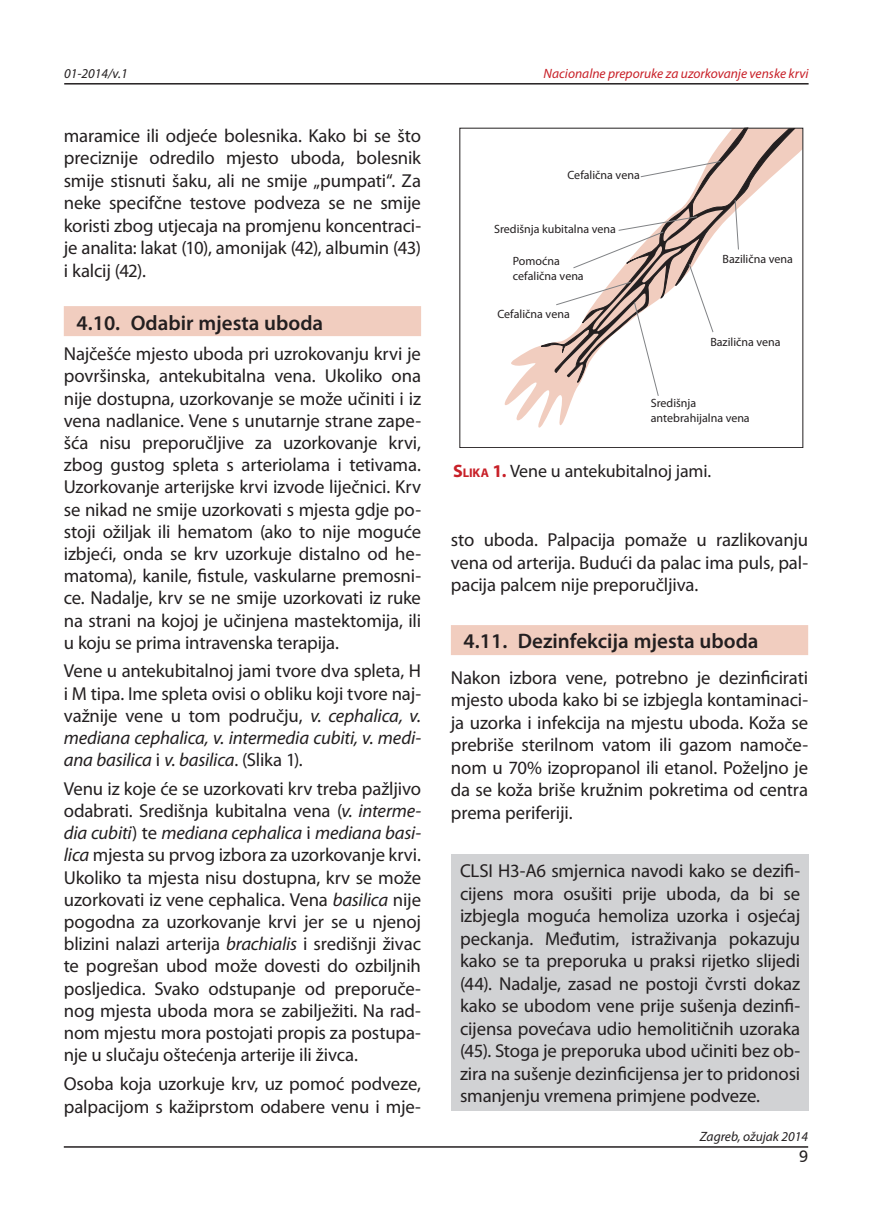
<style>
.page{position:relative;width:872px;height:1212px;background:#fff}
.page>*{position:absolute;margin:0;border:0;box-sizing:border-box;transform-origin:0 0}
.t1{font:600 21px "Myriad Pro";color:#231f20}
.t2{font:18.75px/22.2px "Myriad Pro";letter-spacing:-.01em;color:#231f20;text-align:justify}
.t3{font:18px "Myriad Pro";letter-spacing:-.01em;color:#231f20}
.t4{font:16.5px "Humanist 777 BT Roman B";color:#231f20}
.t5{font:italic 13.5px "Myriad Pro";color:#c82028}
.t6{font:italic 13.5px "Myriad Pro";color:#231f20}
.t7{font:12px/14.4px "Myriad Pro";color:#231f20}
.s1{font-style:italic}
.s2{font-weight:700;color:#c82028}
.s3{font-weight:700;font-size:12.6px;color:#c82028}
</style>
<div class="page">
<hr style="left:64px;top:1146px;width:744px;height:2px;background:#231f20">
<hr style="left:64px;top:83px;width:744px;height:2px;background:#231f20">
<div style="left:64px;top:306px;width:357px;height:30px;background:#f1cdbf"></div>
<div style="left:451px;top:625px;width:357px;height:30px;background:#f1cdbf"></div>
<div style="left:451px;top:855px;width:358px;height:256px;background:#d1d2d4"></div>
<svg style="left:504px;top:130px;width:297px;height:298px"></svg>
<svg style="left:540px;top:130px;width:255px;height:270px"></svg>
<svg style="left:640px;top:161px;width:81px;height:17px"></svg>
<svg style="left:734px;top:199px;width:5px;height:51px"></svg>
<svg style="left:555px;top:208px;width:168px;height:189px"></svg>
<p class="t6" style="left:64px;top:65px;width:65px">01-2014/v.1</p>
<p class="t5" style="left:543px;top:65px;width:266px">Nacionalne preporuke za uzorkovanje venske krvi</p>
<p class="t2" style="left:64px;top:124px;width:359px">maramice ili odjeće bolesnika. Kako bi se što preciznije odredilo mjesto uboda, bolesnik smije stisnuti šaku, ali ne smije „pumpati“. Za neke specifčne testove podveza se ne smije koristi zbog utjecaja na promjenu koncentraci&shy;je analita: lakat (10), amonijak (42), albumin (43) i kalcij (42).</p>
<p class="t1" style="left:77px;top:309px;width:248px">4.10. Odabir mjesta uboda</p>
<p class="t2" style="left:64px;top:342px;width:359px">Najčešće mjesto uboda pri uzrokovanju krvi je površinska, antekubitalna vena. Ukoliko ona nije dostupna, uzorkovanje se može učiniti i iz vena nadlanice. Vene s unutarnje strane zape&shy;šća nisu preporučljive za uzorkovanje krvi, zbog gustog spleta s arteriolama i tetivama.<br>Uzorkovanje arterijske krvi izvode liječnici. Krv se nikad ne smije uzorkovati s mjesta gdje po&shy;stoji ožiljak ili hematom (ako to nije moguće izbjeći, onda se krv uzorkuje distalno od he&shy;matoma), kanile, fistule, vaskularne premosni&shy;ce. Nadalje, krv se ne smije uzorkovati iz ruke na strani na kojoj je učinjena mastektomija, ili u koju se prima intravenska terapija.</p>
<p class="t2" style="left:64px;top:660px;width:359px">Vene u antekubitalnoj jami tvore dva spleta, H i M tipa. Ime spleta ovisi o obliku koji tvore naj&shy;važnije vene u tom području, <span class="s1">v. cephalica, v. mediana cephalica, v. intermedia cubiti, v. medi&shy;ana basilica</span> i <span class="s1">v. basilica</span>. (Slika 1).</p>
<p class="t2" style="left:64px;top:777px;width:359px">Venu iz koje će se uzorkovati krv treba pažljivo odabrati. Središnja kubitalna vena (<span class="s1">v. interme&shy;dia cubiti</span>) te <span class="s1">mediana cephalica</span> i <span class="s1">mediana basi&shy;lica</span> mjesta su prvog izbora za uzorkovanje krvi.<br>Ukoliko ta mjesta nisu dostupna, krv se može uzorkovati iz vene cephalica. Vena <span class="s1">basilica</span> nije pogodna za uzorkovanje krvi jer se u njenoj blizini nalazi arterija <span class="s1">brachialis</span> i središnji živac te pogrešan ubod može dovesti do ozbiljnih posljedica. Svako odstupanje od preporuče&shy;nog mjesta uboda mora se zabilježiti. Na rad&shy;nom mjestu mora postojati propis za postupa&shy;nje u slučaju oštećenja arterije ili živca.</p>
<p class="t2" style="left:64px;top:1072px;width:359px">Osoba koja uzorkuje krv, uz pomoć podveze, palpacijom s kažiprstom odabere venu i mje-</p>
<p class="t7" style="left:567px;top:168px;width:74px">Cefalična vena</p>
<p class="t7" style="left:494px;top:221px;width:123px">Središnja kubitalna vena</p>
<p class="t7" style="left:513px;top:254px;width:72px">Pomoćna cefalična vena</p>
<p class="t7" style="left:497px;top:307px;width:74px">Cefalična vena</p>
<p class="t7" style="left:722px;top:252px;width:72px">Bazilična vena</p>
<p class="t7" style="left:710px;top:335px;width:72px">Bazilična vena</p>
<p class="t7" style="left:651px;top:396px;width:100px">Središnja antebrahijalna vena</p>
<p class="t3" style="left:453px;top:460px;width:260px"><span class="s2">S</span><span class="s3">lika</span> <span class="s2">1.</span> Vene u antekubitalnoj jami.</p>
<p class="t2" style="left:451px;top:528px;width:359px">sto uboda. Palpacija pomaže u razlikovanju vena od arterija. Budući da palac ima puls, pal&shy;pacija palcem nije preporučljiva.</p>
<p class="t1" style="left:463px;top:628px;width:296px">4.11. Dezinfekcija mjesta uboda</p>
<p class="t2" style="left:451px;top:666px;width:359px">Nakon izbora vene, potrebno je dezinficirati mjesto uboda kako bi se izbjegla kontaminaci&shy;ja uzorka i infekcija na mjestu uboda. Koža se prebriše sterilnom vatom ili gazom namoče&shy;nom u 70% izopropanol ili etanol. Poželjno je da se koža briše kružnim pokretima od centra prema periferiji.</p>
<p class="t2" style="left:460px;top:859px;width:342px">CLSI H3-A6 smjernica navodi kako se dezifi&shy;cijens mora osušiti prije uboda, da bi se izbjegla moguća hemoliza uzorka i osjećaj peckanja. Međutim, istraživanja pokazuju kako se ta preporuka u praksi rijetko slijedi (44). Nadalje, zasad ne postoji čvrsti dokaz kako se ubodom vene prije sušenja dezinfi&shy;cijensa povećava udio hemolitičnih uzoraka (45). Stoga je preporuka ubod učiniti bez ob&shy;zira na sušenje dezinficijensa jer to pridonosi smanjenju vremena primjene podveze.</p>
<p class="t6" style="left:699px;top:1128px;width:110px">Zagreb, ožujak 2014</p>
<p class="t4" style="left:798px;top:1146px;width:11px">9</p>
</div>
